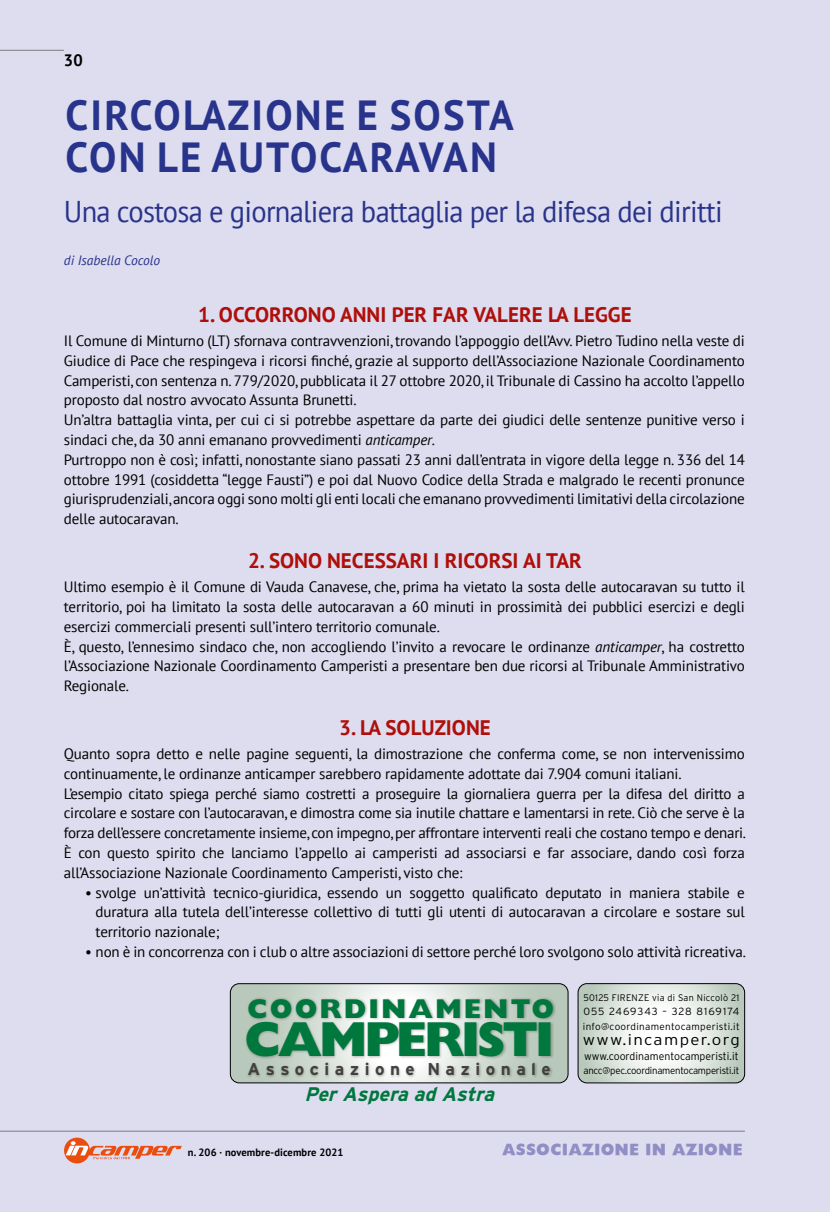
<style>
.page{position:relative;width:830px;height:1212px;background:#fff}
.page>*{position:absolute;margin:0;border:0;box-sizing:border-box;transform-origin:0 0}
.t1{font:800 49.35px "Gill Sans";letter-spacing:-.06em;color:#00773d}
.t2{font:700 42px/42px "PT Sans";letter-spacing:.055em;color:#28348b}
.t3{font:30px "PT Sans";letter-spacing:-.025em;color:#28348b;scale:.95 1}
.t4{font:800 27.3px "Gill Sans";letter-spacing:.075em;color:#00773d}
.t5{font:700 21px "PT Sans";color:#ae0f0a}
.t6{font:italic 700 19.65px "Interstate";color:#00773d}
.t7{font:700 17.1px "Interstate";letter-spacing:.32em;color:#433f3c}
.t8{font:700 16.5px "PT Sans";color:#000}
.t9{font:300 15.15px "Interstate";letter-spacing:.08em;color:#000;scale:1.11 1}
.t10{font:15px/19.8px "PT Sans";letter-spacing:-.01em;color:#000}
.t11{font:15px "Headline NEWS";letter-spacing:.01em;color:#908ec4}
.t12{font:italic 13.5px "PT Sans";color:#28348b}
.t13{font:300 10.95px "Interstate";color:#000}
.t14{font:700 10.5px "PT Sans";letter-spacing:.01em;color:#000}
.t15{font:300 10.35px "Interstate";letter-spacing:.09em;color:#000}
.t16{font:300 9.9px "Interstate";letter-spacing:-.025em;color:#000}
.t17{font:300 9.9px "Interstate";letter-spacing:.03em;color:#000}
.t18{font:300 9.45px "Interstate";letter-spacing:.03em;color:#000;scale:.96 1}
.s1{font-style:italic}
</style>
<div class="page">
<div style="left:0;top:0;width:829px;height:1212px;background:#dedcef"></div>
<hr style="left:0;top:50px;width:64px;height:1px;background:#878787">
<hr style="left:0;top:1130px;width:744px;height:2px;background:#878787">
<svg style="left:64px;top:1137px;width:26px;height:26px"></svg>
<svg style="left:66px;top:1141px;width:116px;height:18px"></svg>
<svg style="left:230px;top:984px;width:337px;height:99px;background:#cad6cc"></svg>
<div style="left:230px;top:983px;width:338px;height:100px;border:1px solid #000;border-radius:9px"></div>
<svg style="left:579px;top:983px;width:165px;height:100px;background:#dee6df"></svg>
<div style="left:577px;top:983px;width:167px;height:100px;border:1px solid #000;border-radius:9px"></div>
<div style="left:246px;top:1061px;width:307px;height:18px;background:#000;opacity:.25"></div>
<div style="left:245px;top:997px;width:311px;height:63px;background:#000;opacity:.25"></div>
<p class="t8" style="left:64px;top:50px;width:20px">30</p>
<h2 class="t2" style="left:65px;top:93px;width:449px">CIRCOLAZIONE E SOSTA<br>CON LE AUTOCARAVAN</h2>
<h3 class="t3" style="left:64px;top:192px;width:694px">Una costosa e giornaliera battaglia per la difesa dei diritti</h3>
<p class="t12" style="left:64px;top:252px;width:98px">di Isabella Cocolo</p>
<h3 class="t5" style="left:198px;top:301px;width:435px">1. OCCORRONO ANNI PER FAR VALERE LA LEGGE</h3>
<p class="t10" style="left:64px;top:330px;width:682px">Il Comune di Minturno (LT) sfornava contravvenzioni, trovando l’appoggio dell’Avv. Pietro Tudino nella veste di Giudice di Pace che respingeva i ricorsi finché, grazie al supporto dell’Associazione Nazionale Coordinamento Camperisti, con sentenza n. 779/2020, pubblicata il 27 ottobre 2020, il Tribunale di Cassino ha accolto l’appello proposto dal nostro avvocato Assunta Brunetti.<br>Un’altra battaglia vinta, per cui ci si potrebbe aspettare da parte dei giudici delle sentenze punitive verso i sindaci che, da 30 anni emanano provvedimenti <span class="s1">anticamper</span>.<br>Purtroppo non è così; infatti, nonostante siano passati 23 anni dall’entrata in vigore della legge n. 336 del 14 ottobre 1991 (cosiddetta “legge Fausti”) e poi dal Nuovo Codice della Strada e malgrado le recenti pronunce giurisprudenziali, ancora oggi sono molti gli enti locali che emanano provvedimenti limitativi della circolazione delle autocaravan.</p>
<h3 class="t5" style="left:248px;top:547px;width:335px">2. SONO NECESSARI I RICORSI AI TAR</h3>
<p class="t10" style="left:64px;top:577px;width:682px">Ultimo esempio è il Comune di Vauda Canavese, che, prima ha vietato la sosta delle autocaravan su tutto il territorio, poi ha limitato la sosta delle autocaravan a 60 minuti in prossimità dei pubblici esercizi e degli esercizi commerciali presenti sull’intero territorio comunale.<br>È, questo, l’ennesimo sindaco che, non accogliendo l’invito a revocare le ordinanze <span class="s1">anticamper</span>, ha costretto l’Associazione Nazionale Coordinamento Camperisti a presentare ben due ricorsi al Tribunale Amministrativo Regionale.</p>
<h3 class="t5" style="left:339px;top:714px;width:153px">3. LA SOLUZIONE</h3>
<p class="t10" style="left:64px;top:743px;width:683px">Quanto sopra detto e nelle pagine seguenti, la dimostrazione che conferma come, se non intervenissimo continuamente, le ordinanze anticamper sarebbero rapidamente adottate dai 7.904 comuni italiani.<br>L’esempio citato spiega perché siamo costretti a proseguire la giornaliera guerra per la difesa del diritto a circolare e sostare con l’autocaravan, e dimostra come sia inutile chattare e lamentarsi in rete. Ciò che serve è la forza dell’essere concretamente insieme, con impegno, per affrontare interventi reali che costano tempo e denari.<br>È con questo spirito che lanciamo l’appello ai camperisti ad associarsi e far associare, dando così forza all’Associazione Nazionale Coordinamento Camperisti, visto che:</p>
<p class="t10" style="left:96px;top:882px;width:650px;text-align:justify;text-indent:-10px">• svolge un’attività tecnico-giuridica, essendo un soggetto qualificato deputato in maniera stabile e duratura alla tutela dell’interesse collettivo di tutti gli utenti di autocaravan a circolare e sostare sul territorio nazionale;</p>
<p class="t10" style="left:85px;top:941px;width:662px">• non è in concorrenza con i club o altre associazioni di settore perché loro svolgono solo attività ricreativa.</p>
<p class="t18" style="left:583px;top:992px;width:164px">50125 FIRENZE via di San Niccolò 21</p>
<p class="t15" style="left:583px;top:1006px;width:157px">055 2469343 – 328 8169174</p>
<p class="t17" style="left:582px;top:1021px;width:158px">info@coordinamentocamperisti.it</p>
<p class="t9" style="left:582px;top:1031px;width:143px">www.incamper.org</p>
<p class="t13" style="left:584px;top:1049px;width:156px">www.coordinamentocamperisti.it</p>
<h3 class="t4" style="left:247px;top:992px;width:308px">COORDINAMENTO</h3>
<h1 class="t1" style="left:244px;top:1010px;width:311px">CAMPERISTI</h1>
<h3 class="t6" style="left:304px;top:1083px;width:196px">PerAspera ad Astra</h3>
<p class="t7" style="left:247px;top:1059px;width:304px">Associazione Nazionale</p>
<p class="t16" style="left:583px;top:1065px;width:157px">ancc@pec.coordinamentocamperisti.it</p>
<p class="t14" style="left:188px;top:1145px;width:157px">n. 206 · novembre-dicembre 2021</p>
<p class="t11" style="left:502px;top:1143px;width:242px">ASSOCIAZIONE IN AZIONE</p>
</div>
